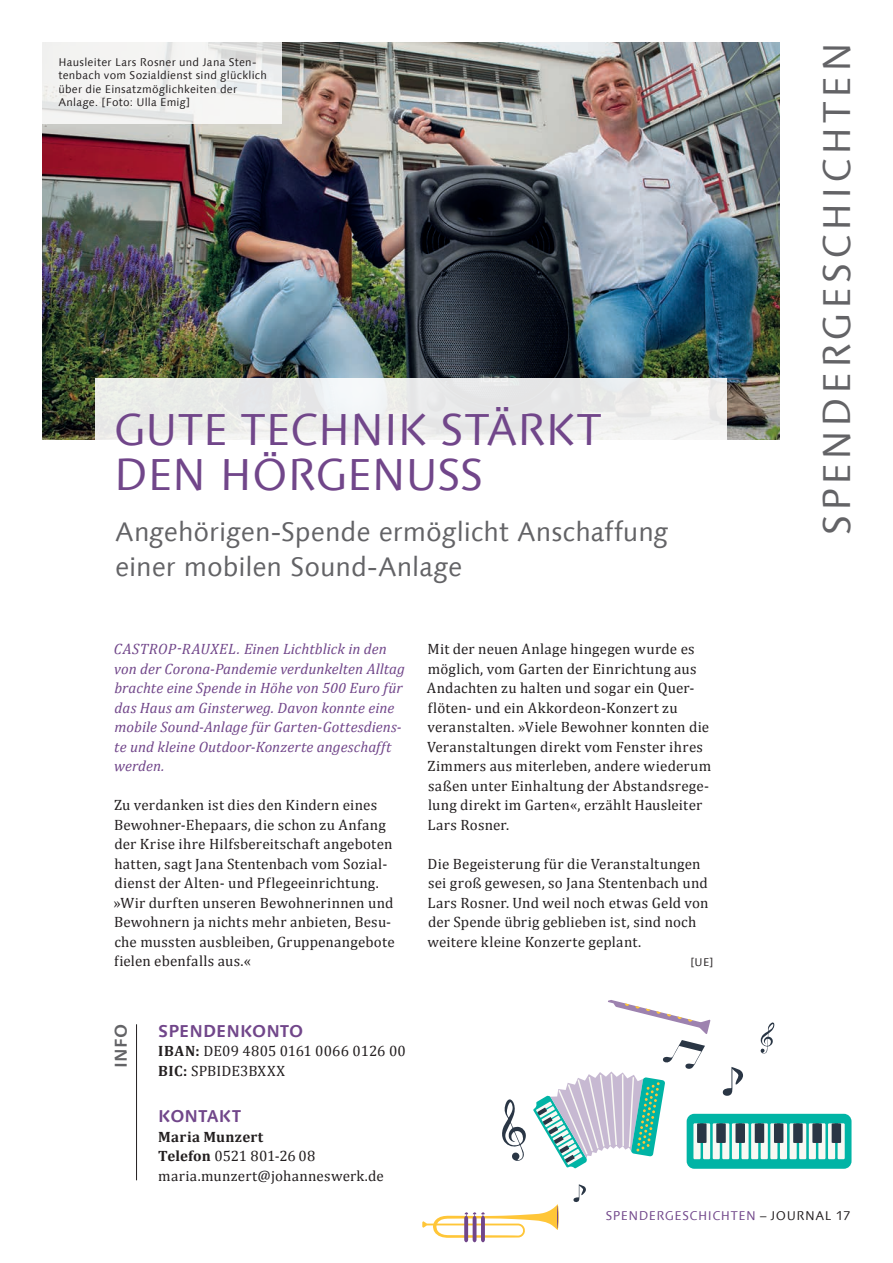
<style>
.page{position:relative;width:893px;height:1263px;background:#fff}
.page>*{position:absolute;margin:0;border:0;box-sizing:border-box;transform-origin:0 0}
.t1{font:45px/45px "Linotype Syntax Com";letter-spacing:-.01em;color:#71468a}
.t2{font:39px "Linotype Syntax Com";letter-spacing:.09em;color:#636366}
.t3{font:27px/34.5px "Linotype Syntax Com";color:#636366}
.t4{font:700 17.25px "Linotype Syntax Com";color:#71468a}
.t5{font:700 17.25px "Linotype Syntax Com";color:#636366}
.t6{font:15px/19.5px "Cambria";letter-spacing:.015em;color:#231f20}
.t7{font:italic 15px/19.5px "Cambria";letter-spacing:.005em;color:#71468a}
.t8{font:12.75px "Linotype Syntax Com";letter-spacing:.04em;color:#71468a}
.t9{font:11.25px/13.5px "Linotype Syntax Com";letter-spacing:.025em;color:#231f20}
.s1{font-weight:700}
.s2{color:#231f20}
</style>
<div class="page">
<img style="left:43px;top:43px;width:736px;height:397px">
<svg style="left:42px;top:42px;width:240px;height:82px;fill:#f4f3f2"></svg>
<div style="left:95px;top:378px;width:632px;height:120px;background:linear-gradient(to bottom,#e6e7e6,#fff)"></div>
<hr style="left:136px;top:1024px;width:1px;height:156px;background:#231f20">
<div style="left:687px;top:1114px;width:164px;height:55px;background:#00b4a5;border-radius:8px"></div>
<div style="left:838px;top:1123px;width:7px;height:36px;background:#f8f8f3"></div>
<div style="left:828px;top:1123px;width:7px;height:36px;background:#f8f8f3"></div>
<svg style="left:832px;top:1123px;width:9px;height:20px"></svg>
<div style="left:818px;top:1123px;width:7px;height:36px;background:#f8f8f3"></div>
<div style="left:809px;top:1123px;width:7px;height:36px;background:#f8f8f3"></div>
<svg style="left:812px;top:1123px;width:10px;height:20px"></svg>
<div style="left:799px;top:1123px;width:7px;height:36px;background:#f8f8f3"></div>
<div style="left:790px;top:1123px;width:7px;height:36px;background:#f8f8f3"></div>
<svg style="left:793px;top:1123px;width:10px;height:20px"></svg>
<div style="left:780px;top:1123px;width:7px;height:36px;background:#f8f8f3"></div>
<div style="left:770px;top:1123px;width:7px;height:36px;background:#f8f8f3"></div>
<svg style="left:774px;top:1123px;width:9px;height:20px"></svg>
<div style="left:761px;top:1123px;width:7px;height:36px;background:#f8f8f3"></div>
<div style="left:751px;top:1123px;width:7px;height:36px;background:#f8f8f3"></div>
<svg style="left:755px;top:1123px;width:9px;height:20px"></svg>
<div style="left:741px;top:1123px;width:8px;height:36px;background:#f8f8f3"></div>
<div style="left:732px;top:1123px;width:7px;height:36px;background:#f8f8f3"></div>
<svg style="left:735px;top:1123px;width:10px;height:20px"></svg>
<div style="left:722px;top:1123px;width:7px;height:36px;background:#f8f8f3"></div>
<div style="left:713px;top:1123px;width:7px;height:36px;background:#f8f8f3"></div>
<svg style="left:716px;top:1123px;width:10px;height:20px"></svg>
<svg style="left:502px;top:1099px;width:24px;height:62px"></svg>
<svg style="left:760px;top:1022px;width:14px;height:32px"></svg>
<svg style="left:422px;top:1204px;width:137px;height:38px"></svg>
<svg style="left:722px;top:1067px;width:21px;height:29px"></svg>
<svg style="left:533px;top:1000px;width:177px;height:168px"></svg>
<svg style="left:573px;top:1184px;width:13px;height:19px"></svg>
<p class="t9" style="left:58px;top:55px;width:210px">Hausleiter Lars Rosner und Jana Sten&shy;tenbach vom Sozialdienst sind glücklich über die Einsatzmöglichkeiten der Anlage. [Foto: Ulla Emig]</p>
<h1 class="t1" style="left:113px;top:407px;width:489px">GUTE TECHNIK STÄRKT<br>DEN HÖRGENUSS</h1>
<h3 class="t3" style="left:115px;top:515px;width:555px">Angehörigen-Spende ermöglicht Anschaffung einer mobilen Sound-Anlage</h3>
<p class="t7" style="left:114px;top:639px;width:293px">CASTROP-RAUXEL. Einen Lichtblick in den von der Corona-Pandemie verdunkelten Alltag brachte eine Spende in Höhe von 500 Euro für das Haus am Ginsterweg. Davon konnte eine mobile Sound-Anlage für Garten-Gottesdiens&shy;te und kleine Outdoor-Konzerte angeschafft werden.</p>
<p class="t6" style="left:114px;top:795px;width:283px">Zu verdanken ist dies den Kindern eines Bewohner-Ehepaars, die schon zu Anfang der Krise ihre Hilfsbereitschaft angeboten hatten, sagt Jana Stentenbach vom Sozial&shy;dienst der Alten- und Pflegeeinrichtung. »Wir durften unseren Bewohnerinnen und Bewohnern ja nichts mehr anbieten, Besu&shy;che mussten ausbleiben, Gruppenangebote fielen ebenfalls aus.«</p>
<p class="t6" style="left:427px;top:639px;width:286px">Mit der neuen Anlage hingegen wurde es möglich, vom Garten der Einrichtung aus Andachten zu halten und sogar ein Quer&shy;flöten- und ein Akkordeon-Konzert zu veranstalten. »Viele Bewohner konnten die Veranstaltungen direkt vom Fenster ihres Zimmers aus miterleben, andere wiederum saßen unter Einhaltung der Abstandsrege&shy;lung direkt im Garten«, erzählt Hausleiter Lars Rosner.</p>
<p class="t6" style="left:428px;top:854px;width:282px">Die Begeisterung für die Veranstaltungen sei groß gewesen, so Jana Stentenbach und Lars Rosner. Und weil noch etwas Geld von der Spende übrig geblieben ist, sind noch weitere kleine Konzerte geplant.</p>
<p class="t9" style="left:690px;top:955px;width:25px">[UE]</p>
<p class="t5" style="left:110px;top:1068px;width:45px;rotate:-90deg">INFO</p>
<p class="t4" style="left:158px;top:1020px;width:147px">SPENDENKONTO</p>
<p class="t6" style="left:158px;top:1041px;width:249px"><span class="s1">IBAN:</span> DE09 4805 0161 0066 0126 00<br><span class="s1">BIC:</span> SPBIDE3BXXX</p>
<p class="t4" style="left:158px;top:1105px;width:84px">KONTAKT</p>
<p class="t6" style="left:158px;top:1127px;width:227px"><span class="s1">Maria Munzert<br>Telefon</span> 0521 801-26 08 maria.munzert@johanneswerk.de</p>
<h2 class="t2" style="left:812px;top:535px;width:494px;rotate:-90deg">SPENDERGESCHICHTEN</h2>
<p class="t8" style="left:606px;top:1207px;width:246px">SPENDERGESCHICHTEN <span class="s2">– JOURNAL 17</span></p>
</div>
